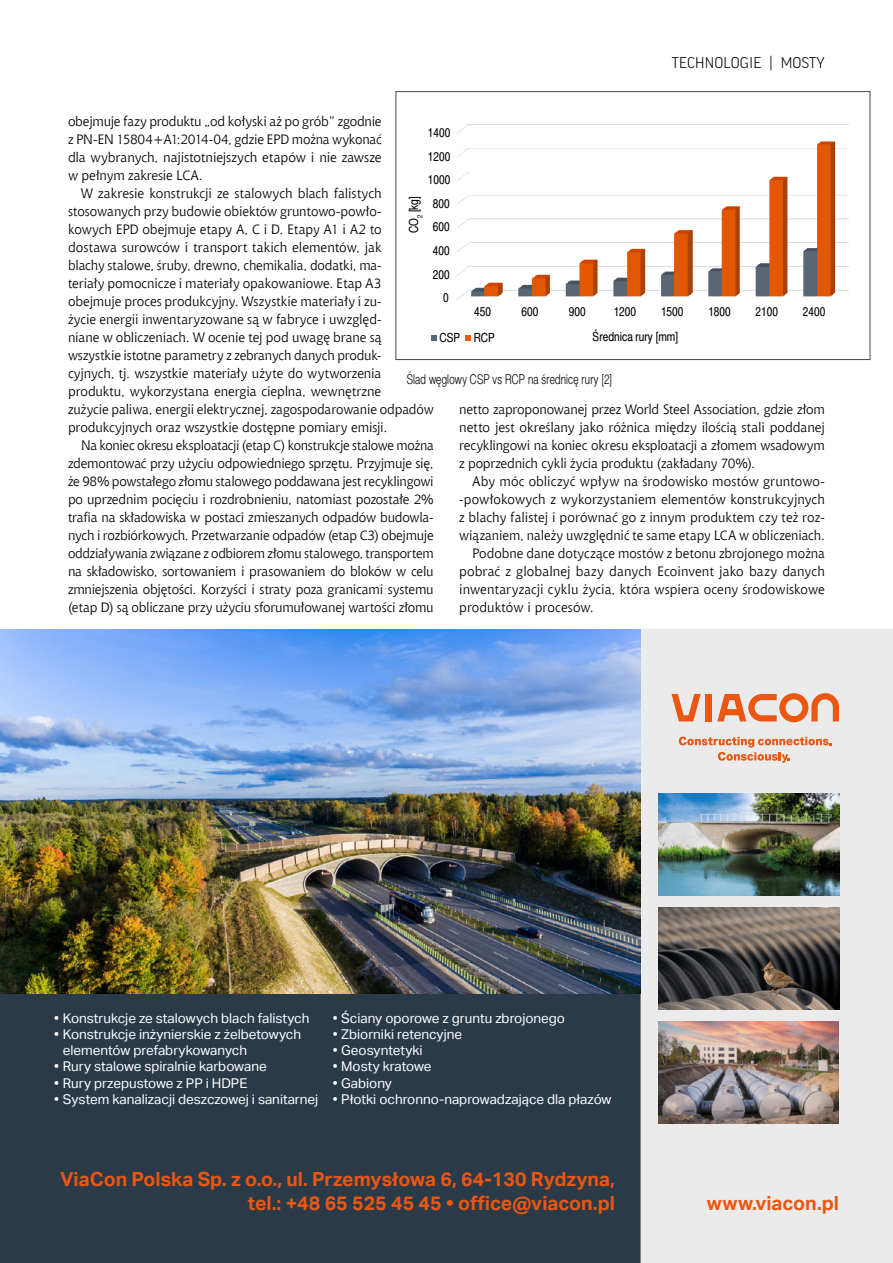
<style>
.page{position:relative;width:893px;height:1263px;background:#fff}
.page>*{position:absolute;margin:0;border:0;box-sizing:border-box;transform-origin:0 0}
.t1{font:700 19.5px/23.4px "Aktiv Grotesk";color:#eb5711;text-align:right}
.t2{font:300 15px "Good Pro";letter-spacing:.01em;color:#000}
.text_podstawowy{font:13.5px/18px "Chianti EU";letter-spacing:-.005em;color:#000;text-align:justify}
.t3{font:13.5px/16.2px "Aktiv Grotesk";color:#fff}
.podpos_zdjecia_2{font:13.5px "Switzer Cnd EFN Light";letter-spacing:.015em;color:#000;scale:.9 1}
.t4{font:12.6px "Switzer Cnd EFN";color:#000}
</style>
<div class="page">
<img style="left:457px;top:124px;width:392px;height:176px">
<svg style="left:431px;top:335px;width:6px;height:6px"></svg>
<svg style="left:465px;top:335px;width:6px;height:6px"></svg>
<div style="left:396px;top:91px;width:474px;height:269px;border:1px solid #484847"></div>
<div style="left:641px;top:629px;width:252px;height:634px;background:#ecebeb"></div>
<div style="left:0;top:993px;width:641px;height:270px;background:#2b3a49"></div>
<img style="left:0;top:629px;width:641px;height:364px">
<svg style="left:679px;top:737px;width:153px;height:26px;background:#ebc8b8"></svg>
<div style="left:706px;top:694px;width:6px;height:27px;background:#eb5712"></div>
<svg style="left:671px;top:694px;width:30px;height:27px"></svg>
<svg style="left:717px;top:693px;width:122px;height:29px;background:#eba584"></svg>
<img style="left:658px;top:794px;width:181px;height:101px">
<img style="left:658px;top:908px;width:181px;height:101px">
<img style="left:658px;top:1022px;width:181px;height:101px">
<p class="t2" style="left:672px;top:54px;width:155px">TECHNOLOGIE | MOSTY</p>
<p class="text_podstawowy" style="left:68px;top:112px;width:315px">obejmuje fazy produktu „od kołyski aż po grób” zgodnie z PN-EN 15804+A1:2014-04, gdzie EPD można wykonać dla wybranych, najistotniejszych etapów i nie zawsze w pełnym zakresie LCA.</p>
<p class="text_podstawowy" style="left:68px;top:184px;width:367px;text-align:left;text-indent:13px">W zakresie konstrukcji ze stalowych blach falistych stosowanych przy budowie obiektów gruntowo-powło-<br>kowych EPD obejmuje etapy A, C i D. Etapy A1 i A2 to dostawa surowców i transport takich elementów, jak<br>blachy stalowe, śruby, drewno, chemikalia, dodatki, ma-<br>teriały pomocnicze i materiały opakowaniowe. Etap A3 obejmuje proces produkcyjny. Wszystkie materiały i zu-<br>życie energii inwentaryzowane są w fabryce i uwzględ-<br>niane w obliczeniach. W ocenie tej pod uwagę brane są wszystkie istotne parametry z zebranych danych produk-<br>cyjnych, tj. wszystkie materiały użyte do wytworzenia produktu, wykorzystana energia cieplna, wewnętrzne<br>zużycie paliwa, energii elektrycznej, zagospodarowanie odpadów produkcyjnych oraz wszystkie dostępne pomiary emisji.</p>
<p class="text_podstawowy" style="left:68px;top:436px;width:367px;text-indent:13px">Na koniec okresu eksploatacji (etap C) konstrukcje stalowe można zdemontować przy użyciu odpowiedniego sprzętu. Przyjmuje się, że 98% powstałego złomu stalowego poddawana jest recyklingowi po uprzednim pocięciu i rozdrobnieniu, natomiast pozostałe 2% trafia na składowiska w postaci zmieszanych odpadów budowla&shy;nych i rozbiórkowych. Przetwarzanie odpadów (etap C3) obejmuje oddziaływania związane z odbiorem złomu stalowego, transportem na składowisko, sortowaniem i prasowaniem do bloków w celu zmniejszenia objętości. Korzyści i straty poza granicami systemu (etap D) są obliczane przy użyciu sforumułowanej wartości złomu</p>
<p class="t4" style="left:428px;top:125px;width:24px">1400</p>
<p class="t4" style="left:428px;top:149px;width:24px">1200</p>
<p class="t4" style="left:428px;top:172px;width:24px">1000</p>
<p class="t4" style="left:406px;top:233px;width:39px;rotate:-90deg">CO<sub>2</sub> [kg]</p>
<p class="t4" style="left:433px;top:196px;width:18px">800</p>
<p class="t4" style="left:433px;top:220px;width:18px">600</p>
<p class="t4" style="left:433px;top:243px;width:18px">400</p>
<p class="t4" style="left:433px;top:267px;width:18px">200</p>
<p class="t4" style="left:443px;top:291px;width:7px">0</p>
<p class="t4" style="left:474px;top:304px;width:18px">450</p>
<p class="t4" style="left:522px;top:304px;width:18px">600</p>
<p class="t4" style="left:569px;top:304px;width:18px">900</p>
<p class="t4" style="left:614px;top:304px;width:24px">1200</p>
<p class="t4" style="left:661px;top:304px;width:24px">1500</p>
<p class="t4" style="left:708px;top:304px;width:24px">1800</p>
<p class="t4" style="left:756px;top:304px;width:24px">2100</p>
<p class="t4" style="left:803px;top:304px;width:24px">2400</p>
<p class="t4" style="left:439px;top:330px;width:57px">CSP RCP</p>
<p class="t4" style="left:593px;top:330px;width:87px">Średnica rury [mm]</p>
<p class="podpos_zdjecia_2" style="left:407px;top:371px;width:230px">Ślad węglowy CSP vs RCP na średnicę rury [2]</p>
<p class="text_podstawowy" style="left:459px;top:400px;width:367px">netto zaproponowanej przez World Steel Association, gdzie złom netto jest określany jako różnica między ilością stali poddanej recyklingowi na koniec okresu eksploatacji a złomem wsadowym z poprzednich cykli życia produktu (zakładany 70%).</p>
<p class="text_podstawowy" style="left:459px;top:472px;width:367px;text-indent:13px">Aby móc obliczyć wpływ na środowisko mostów gruntowo--powłokowych z wykorzystaniem elementów konstrukcyjnych z blachy falistej i porównać go z innym produktem czy też roz&shy;wiązaniem, należy uwzględnić te same etapy LCA w obliczeniach.</p>
<p class="text_podstawowy" style="left:459px;top:544px;width:367px;text-indent:13px">Podobne dane dotyczące mostów z betonu zbrojonego można pobrać z globalnej bazy danych Ecoinvent jako bazy danych inwentaryzacji cyklu życia, która wspiera oceny środowiskowe produktów i procesów.</p>
<p class="t3" style="left:54px;top:1010px;width:257px">• Konstrukcje ze stalowych blach falistych</p>
<p class="t3" style="left:63px;top:1026px;width:240px;text-indent:-9px">• Konstrukcje inżynierskie z żelbetowych elementów prefabrykowanych</p>
<p class="t3" style="left:54px;top:1059px;width:214px">• Rury stalowe spiralnie karbowane</p>
<p class="t3" style="left:54px;top:1075px;width:195px">• Rury przepustowe z PP i HDPE</p>
<p class="t3" style="left:54px;top:1091px;width:266px">• System kanalizacji deszczowej i sanitarnej</p>
<p class="t3" style="left:333px;top:1010px;width:234px">• Ściany oporowe z gruntu zbrojonego</p>
<p class="t3" style="left:333px;top:1026px;width:131px">• Zbiorniki retencyjne</p>
<p class="t3" style="left:333px;top:1042px;width:91px">• Geosyntetyki</p>
<p class="t3" style="left:333px;top:1059px;width:100px">• Mosty kratowe</p>
<p class="t3" style="left:333px;top:1075px;width:61px">• Gabiony</p>
<p class="t3" style="left:333px;top:1091px;width:280px">• Płotki ochronno-naprowadzające dla płazów</p>
<p class="t1" style="left:60px;top:1168px;width:556px">ViaCon Polska Sp. z o.o., ul. Przemysłowa 6, 64-130 Rydzyna, tel.: +48 65 525 45 45 • office@viacon.pl</p>
<p class="t1" style="left:707px;top:1191px;width:134px">www.viacon.pl</p>
</div>
